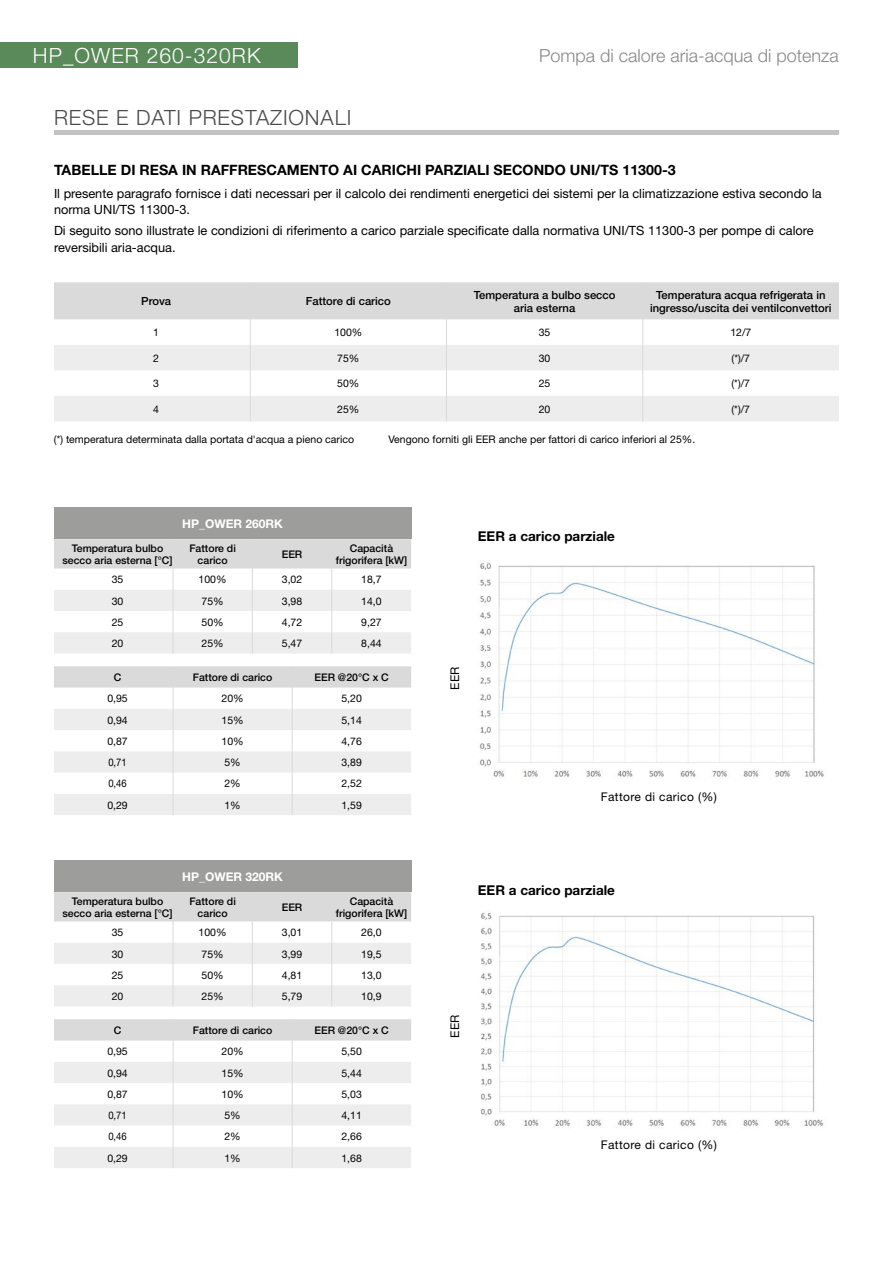
<style>
.page{position:relative;width:893px;height:1263px;background:#fff}
.page>*{position:absolute;margin:0;border:0;box-sizing:border-box;transform-origin:0 0}
.t1{font:300 21px "Helvetica Neue";letter-spacing:.04em;color:#4a4a49}
.t2{font:300 21px "Helvetica Neue";letter-spacing:.05em;color:#fff}
.t3{font:300 18px "Helvetica Neue";color:#878787}
.t4{font:700 14.25px "Helvetica Neue";color:#000}
.t5{font:700 13.5px "Helvetica Neue";color:#000}
.t6{font:12.75px/16.5px "Helvetica Neue";color:#000}
.t7{font:12px "Helvetica Neue";letter-spacing:.03em;color:#000}
.t8{font:700 12px "Helvetica Neue";color:#fff}
.t9{font:500 11.25px/13.5px "Helvetica Neue";color:#000;text-align:center}
.t10{font:10.5px "Helvetica Neue";color:#000}
.t11{font:500 10.5px/12.6px "Helvetica Neue";color:#000;text-align:center}
.t12{font:10.5px "Helvetica Neue";color:#000;scale:.9 1}
</style>
<div class="page">
<hr style="left:54px;top:131px;width:785px;height:4px;background:#c2c2c2">
<div style="left:0;top:42px;width:298px;height:26px;background:#5a8a5a"></div>
<svg style="left:54px;top:539px;width:357px;height:114px"></svg>
<svg style="left:54px;top:666px;width:357px;height:149px"></svg>
<div style="left:54px;top:507px;width:357px;height:32px;background:#9d9d9c"></div>
<svg style="left:54px;top:282px;width:785px;height:139px"></svg>
<svg style="left:54px;top:892px;width:357px;height:114px"></svg>
<svg style="left:54px;top:1019px;width:357px;height:149px"></svg>
<div style="left:54px;top:860px;width:357px;height:32px;background:#9d9d9c"></div>
<img style="left:479px;top:562px;width:345px;height:216px">
<img style="left:481px;top:913px;width:342px;height:215px">
<h1 class="t2" style="left:33px;top:43px;width:229px">HP_OWER 260-320RK</h1>
<h2 class="t3" style="left:539px;top:45px;width:301px">Pompa di calore aria-acqua di potenza</h2>
<h1 class="t1" style="left:54px;top:105px;width:299px">RESE E DATI PRESTAZIONALI</h1>
<h3 class="t4" style="left:54px;top:161px;width:623px">TABELLE DI RESA IN RAFFRESCAMENTO AI CARICHI PARZIALI SECONDO UNI/TS 11300-3</h3>
<p class="t6" style="left:54px;top:185px;width:769px">Il presente paragrafo fornisce i dati necessari per il calcolo dei rendimenti energetici dei sistemi per la climatizzazione estiva secondo la norma UNI/TS 11300-3.</p>
<p class="t6" style="left:54px;top:222px;width:761px">Di seguito sono illustrate le condizioni di riferimento a carico parziale specificate dalla normativa UNI/TS 11300-3 per pompe di calore reversibili aria-acqua.</p>
<p class="t9" style="left:141px;top:294px;width:32px">Prova</p>
<p class="t9" style="left:306px;top:294px;width:87px">Fattore di carico</p>
<p class="t9" style="left:474px;top:288px;width:143px">Temperatura a bulbo secco aria esterna</p>
<p class="t9" style="left:650px;top:288px;width:183px">Temperatura acqua refrigerata in ingresso/uscita dei ventilconvettori</p>
<p class="t10" style="left:153px;top:326px;width:7px">1</p>
<p class="t10" style="left:334px;top:326px;width:30px">100%</p>
<p class="t10" style="left:539px;top:326px;width:13px">35</p>
<p class="t10" style="left:730px;top:326px;width:23px">12/7</p>
<p class="t10" style="left:153px;top:352px;width:7px">2</p>
<p class="t10" style="left:337px;top:352px;width:24px">75%</p>
<p class="t10" style="left:539px;top:352px;width:13px">30</p>
<p class="t10" style="left:732px;top:352px;width:20px">(*)/7</p>
<p class="t10" style="left:153px;top:377px;width:7px">3</p>
<p class="t10" style="left:337px;top:377px;width:24px">50%</p>
<p class="t10" style="left:539px;top:377px;width:13px">25</p>
<p class="t10" style="left:732px;top:377px;width:20px">(*)/7</p>
<p class="t10" style="left:153px;top:403px;width:7px">4</p>
<p class="t10" style="left:337px;top:403px;width:24px">25%</p>
<p class="t10" style="left:539px;top:403px;width:13px">20</p>
<p class="t10" style="left:732px;top:403px;width:20px">(*)/7</p>
<p class="t10" style="left:54px;top:433px;width:302px">(*) temperatura determinata dalla portata d'acqua a pieno carico</p>
<p class="t10" style="left:388px;top:433px;width:308px">Vengono forniti gli EER anche per fattori di carico inferiori al 25%.</p>
<p class="t8" style="left:182px;top:516px;width:102px">HP_OWER 260RK</p>
<p class="t11" style="left:62px;top:541px;width:112px">Temperatura bulbo secco aria esterna [°C]</p>
<p class="t11" style="left:189px;top:541px;width:48px">Fattore di carico</p>
<p class="t11" style="left:282px;top:548px;width:22px">EER</p>
<p class="t11" style="left:336px;top:541px;width:73px">Capacità frigorifera [kW]</p>
<p class="t10" style="left:112px;top:573px;width:13px">35</p>
<p class="t10" style="left:199px;top:573px;width:30px">100%</p>
<p class="t10" style="left:282px;top:573px;width:22px">3,02</p>
<p class="t10" style="left:361px;top:573px;width:22px">18,7</p>
<p class="t10" style="left:112px;top:594px;width:13px">30</p>
<p class="t10" style="left:202px;top:594px;width:24px">75%</p>
<p class="t10" style="left:282px;top:594px;width:22px">3,98</p>
<p class="t10" style="left:361px;top:594px;width:22px">14,0</p>
<p class="t10" style="left:112px;top:616px;width:13px">25</p>
<p class="t10" style="left:202px;top:616px;width:24px">50%</p>
<p class="t10" style="left:282px;top:616px;width:22px">4,72</p>
<p class="t10" style="left:361px;top:616px;width:22px">9,27</p>
<p class="t10" style="left:112px;top:637px;width:13px">20</p>
<p class="t10" style="left:202px;top:637px;width:24px">25%</p>
<p class="t10" style="left:282px;top:637px;width:22px">5,47</p>
<p class="t10" style="left:361px;top:637px;width:22px">8,44</p>
<p class="t11" style="left:114px;top:671px;width:9px">C</p>
<p class="t11" style="left:193px;top:671px;width:81px">Fattore di carico</p>
<p class="t11" style="left:314px;top:671px;width:76px">EER @20°C x C</p>
<p class="t10" style="left:107px;top:692px;width:22px">0,95</p>
<p class="t10" style="left:221px;top:692px;width:24px">20%</p>
<p class="t10" style="left:341px;top:692px;width:22px">5,20</p>
<p class="t10" style="left:107px;top:714px;width:22px">0,94</p>
<p class="t10" style="left:221px;top:714px;width:24px">15%</p>
<p class="t10" style="left:341px;top:714px;width:22px">5,14</p>
<p class="t10" style="left:107px;top:735px;width:22px">0,87</p>
<p class="t10" style="left:221px;top:735px;width:24px">10%</p>
<p class="t10" style="left:341px;top:735px;width:22px">4,76</p>
<p class="t12" style="left:108px;top:756px;width:22px">0,71</p>
<p class="t10" style="left:224px;top:756px;width:18px">5%</p>
<p class="t10" style="left:341px;top:756px;width:22px">3,89</p>
<p class="t12" style="left:108px;top:777px;width:22px">0,46</p>
<p class="t10" style="left:224px;top:777px;width:18px">2%</p>
<p class="t10" style="left:341px;top:777px;width:22px">2,52</p>
<p class="t10" style="left:107px;top:799px;width:22px">0,29</p>
<p class="t10" style="left:224px;top:799px;width:18px">1%</p>
<p class="t10" style="left:341px;top:799px;width:22px">1,59</p>
<p class="t8" style="left:182px;top:869px;width:102px">HP_OWER 320RK</p>
<p class="t11" style="left:62px;top:894px;width:112px">Temperatura bulbo secco aria esterna [°C]</p>
<p class="t11" style="left:189px;top:894px;width:48px">Fattore di carico</p>
<p class="t11" style="left:282px;top:901px;width:22px">EER</p>
<p class="t11" style="left:336px;top:894px;width:73px">Capacità frigorifera [kW]</p>
<p class="t10" style="left:112px;top:926px;width:13px">35</p>
<p class="t10" style="left:199px;top:926px;width:30px">100%</p>
<p class="t10" style="left:282px;top:926px;width:22px">3,01</p>
<p class="t10" style="left:361px;top:926px;width:22px">26,0</p>
<p class="t10" style="left:112px;top:947px;width:13px">30</p>
<p class="t10" style="left:202px;top:947px;width:24px">75%</p>
<p class="t10" style="left:282px;top:947px;width:22px">3,99</p>
<p class="t10" style="left:361px;top:947px;width:22px">19,5</p>
<p class="t10" style="left:112px;top:969px;width:13px">25</p>
<p class="t10" style="left:202px;top:969px;width:24px">50%</p>
<p class="t10" style="left:282px;top:969px;width:22px">4,81</p>
<p class="t10" style="left:361px;top:969px;width:22px">13,0</p>
<p class="t10" style="left:112px;top:990px;width:13px">20</p>
<p class="t10" style="left:202px;top:990px;width:24px">25%</p>
<p class="t10" style="left:282px;top:990px;width:22px">5,79</p>
<p class="t10" style="left:361px;top:990px;width:22px">10,9</p>
<p class="t11" style="left:114px;top:1024px;width:9px">C</p>
<p class="t11" style="left:193px;top:1024px;width:81px">Fattore di carico</p>
<p class="t11" style="left:314px;top:1024px;width:76px">EER @20°C x C</p>
<p class="t10" style="left:107px;top:1045px;width:22px">0,95</p>
<p class="t10" style="left:221px;top:1045px;width:24px">20%</p>
<p class="t10" style="left:341px;top:1045px;width:22px">5,50</p>
<p class="t10" style="left:107px;top:1066px;width:22px">0,94</p>
<p class="t10" style="left:221px;top:1066px;width:24px">15%</p>
<p class="t10" style="left:341px;top:1066px;width:22px">5,44</p>
<p class="t10" style="left:107px;top:1088px;width:22px">0,87</p>
<p class="t10" style="left:221px;top:1088px;width:24px">10%</p>
<p class="t10" style="left:341px;top:1088px;width:22px">5,03</p>
<p class="t12" style="left:108px;top:1109px;width:22px">0,71</p>
<p class="t10" style="left:224px;top:1109px;width:18px">5%</p>
<p class="t10" style="left:341px;top:1109px;width:22px">4,11</p>
<p class="t12" style="left:108px;top:1130px;width:22px">0,46</p>
<p class="t10" style="left:224px;top:1130px;width:18px">2%</p>
<p class="t10" style="left:341px;top:1130px;width:22px">2,66</p>
<p class="t10" style="left:107px;top:1151px;width:22px">0,29</p>
<p class="t10" style="left:224px;top:1151px;width:18px">1%</p>
<p class="t10" style="left:341px;top:1151px;width:22px">1,68</p>
<p class="t5" style="left:478px;top:528px;width:139px">EER a carico parziale</p>
<p class="t7" style="left:448px;top:690px;width:25px;rotate:-90deg">EER</p>
<p class="t7" style="left:601px;top:789px;width:118px">Fattore di carico (%)</p>
<p class="t5" style="left:478px;top:881px;width:139px">EER a carico parziale</p>
<p class="t7" style="left:448px;top:1038px;width:25px;rotate:-90deg">EER</p>
<p class="t7" style="left:601px;top:1137px;width:118px">Fattore di carico (%)</p>
</div>
